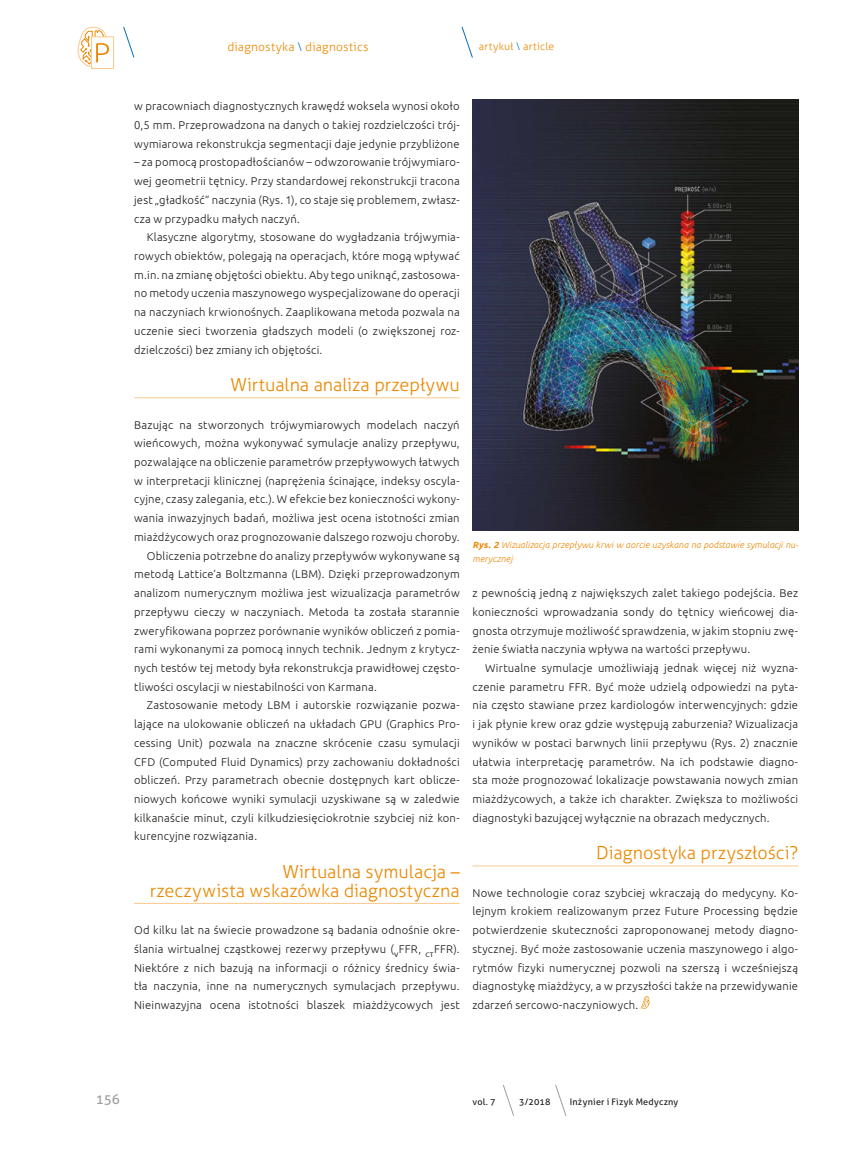
<style>
.page{position:relative;width:862px;height:1149px;background:#fff}
.page>*{position:absolute;margin:0;border:0;box-sizing:border-box;transform-origin:0 0}
.t1{font:300 18px/18.8px "Aller";color:#eb8800;text-align:right}
.t2{font:13.5px "Aller";color:#9d9d9c}
.t3{font:300 12px "Aller";letter-spacing:.02em;color:#eb8800}
.t4{font:300 11.25px/18.8px "Ubuntu";letter-spacing:.02em;color:#1d1d1b;text-align:justify}
.t5{font:300 10.5px "Aller";letter-spacing:.025em;color:#eb8800}
.t6{font:italic 300 9px/13.5px "Ubuntu";letter-spacing:.02em;color:#eb8800}
.t7{font:9px "Aller";letter-spacing:.025em;color:#1d1d1b}
.s1{color:#0071b9}
.s2{font-weight:700}
</style>
<div class="page">
<svg style="left:461px;top:26px;width:12px;height:32px"></svg>
<svg style="left:555px;top:1085px;width:11px;height:30px"></svg>
<svg style="left:123px;top:26px;width:12px;height:32px"></svg>
<svg style="left:503px;top:1085px;width:10px;height:30px"></svg>
<div style="left:91px;top:36px;width:23px;height:33px;background:#fff;border:1px solid #fbc98d"></div>
<svg style="left:77px;top:26px;width:33px;height:43px"></svg>
<hr style="left:134px;top:397px;width:325px;height:1px;background:#fbc98d">
<hr style="left:134px;top:902px;width:325px;height:1px;background:#fbc98d">
<hr style="left:472px;top:865px;width:325px;height:1px;background:#fbc98d">
<svg style="left:641px;top:996px;width:8px;height:12px"></svg>
<img style="left:472px;top:99px;width:325px;height:431px">
<p class="t3" style="left:227px;top:40px;width:143px">diagnostyka <span class="s1">\</span> diagnostics</p>
<p class="t5" style="left:478px;top:40px;width:77px">artykuł <span class="s1">\</span> article</p>
<p class="t4" style="left:134px;top:96px;width:327px">w pracowniach diagnostycznych krawędź woksela wynosi około 0,5 mm. Przeprowadzona na danych o takiej rozdzielczości trój&shy;wymiarowa rekonstrukcja segmentacji daje jedynie przybliżone</p>
<p class="t4" style="left:134px;top:153px;width:327px">– za pomocą prostopadłościanów – odwzorowanie trójwymiaro&shy;wej geometrii tętnicy. Przy standardowej rekonstrukcji tracona jest „gładkość” naczynia (Rys. 1), co staje się problemem, zwłasz&shy;cza w przypadku małych naczyń.</p>
<p class="t4" style="left:134px;top:227px;width:327px;text-indent:13px">Klasyczne algorytmy, stosowane do wygładzania trójwymia&shy;rowych obiektów, polegają na operacjach, które mogą wpływać m.in. na zmianę objętości obiektu. Aby tego uniknąć, zastosowa&shy;no metody uczenia maszynowego wyspecjalizowane do operacji na naczyniach krwionośnych. Zaaplikowana metoda pozwala na uczenie sieci tworzenia gładszych modeli (o zwiększonej roz&shy;dzielczości) bez zmiany ich objętości.</p>
<h1 class="t1" style="left:230px;top:375px;width:230px">Wirtualna analiza przepływu</h1>
<p class="t4" style="left:134px;top:415px;width:327px">Bazując na stworzonych trójwymiarowych modelach naczyń</p>
<p class="t4" style="left:134px;top:433px;width:327px">wieńcowych, można wykonywać symulacje analizy przepływu,</p>
<p class="t4" style="left:134px;top:452px;width:327px">pozwalające na obliczenie parametrów przepływowych łatwych</p>
<p class="t4" style="left:134px;top:471px;width:327px">w interpretacji klinicznej (naprężenia ścinające, indeksy oscyla-</p>
<p class="t4" style="left:134px;top:489px;width:327px">cyjne, czasy zalegania, etc.). W efekcie bez konieczności wykony-</p>
<p class="t4" style="left:134px;top:508px;width:327px">wania inwazyjnych badań, możliwa jest ocena istotności zmian</p>
<p class="t4" style="left:134px;top:527px;width:327px">miażdżycowych oraz prognozowanie dalszego rozwoju choroby.</p>
<p class="t4" style="left:147px;top:545px;width:314px">Obliczenia potrzebne do analizy przepływów wykonywane są</p>
<p class="t4" style="left:134px;top:564px;width:327px">metodą Lattice’a Boltzmanna (LBM). Dzięki przeprowadzonym</p>
<p class="t4" style="left:134px;top:583px;width:327px">analizom numerycznym możliwa jest wizualizacja parametrów</p>
<p class="t4" style="left:134px;top:602px;width:327px">przepływu cieczy w naczyniach. Metoda ta została starannie</p>
<p class="t4" style="left:134px;top:620px;width:327px">zweryfikowana poprzez porównanie wyników obliczeń z pomia-</p>
<p class="t4" style="left:134px;top:639px;width:327px">rami wykonanymi za pomocą innych technik. Jednym z krytycz-</p>
<p class="t4" style="left:134px;top:658px;width:327px">nych testów tej metody była rekonstrukcja prawidłowej często-</p>
<p class="t4" style="left:134px;top:676px;width:244px">tliwości oscylacji w niestabilności von Karmana.</p>
<p class="t4" style="left:147px;top:695px;width:314px">Zastosowanie metody LBM i autorskie rozwiązanie pozwa-</p>
<p class="t4" style="left:134px;top:714px;width:327px">lające na ulokowanie obliczeń na układach GPU (Graphics Pro-</p>
<p class="t4" style="left:134px;top:733px;width:327px">cessing Unit) pozwala na znaczne skrócenie czasu symulacji</p>
<p class="t4" style="left:134px;top:751px;width:327px">CFD (Computed Fluid Dynamics) przy zachowaniu dokładności</p>
<p class="t4" style="left:134px;top:770px;width:327px">obliczeń. Przy parametrach obecnie dostępnych kart oblicze-</p>
<p class="t4" style="left:134px;top:789px;width:327px">niowych końcowe wyniki symulacji uzyskiwane są w zaledwie</p>
<p class="t4" style="left:134px;top:807px;width:327px">kilkanaście minut, czyli kilkudziesięciokrotnie szybciej niż kon-</p>
<p class="t4" style="left:134px;top:826px;width:124px">kurencyjne rozwiązania.</p>
<h1 class="t1" style="left:150px;top:861px;width:311px">Wirtualna symulacja –<br>rzeczywista wskazówka diagnostyczna</h1>
<p class="t4" style="left:134px;top:920px;width:327px">Od kilku lat na świecie prowadzone są badania odnośnie okre&shy;ślania wirtualnej cząstkowej rezerwy przepływu (<sub>V</sub>FFR, <sub>CT</sub>FFR).<br>Niektóre z nich bazują na informacji o różnicy średnicy świa&shy;tła naczynia, inne na numerycznych symulacjach przepływu.<br>Nieinwazyjna ocena istotności blaszek miażdżycowych jest</p>
<p class="t6" style="left:472px;top:538px;width:327px"><span class="s2">Rys. 2</span> Wizualizacja przepływu krwi w aorcie uzyskana na podstawie symulacji nu&shy;merycznej</p>
<p class="t4" style="left:472px;top:583px;width:327px">z pewnością jedną z największych zalet takiego podejścia. Bez konieczności wprowadzania sondy do tętnicy wieńcowej dia&shy;gnosta otrzymuje możliwość sprawdzenia, w jakim stopniu zwę&shy;żenie światła naczynia wpływa na wartości przepływu.</p>
<p class="t4" style="left:472px;top:658px;width:327px;text-indent:13px">Wirtualne symulacje umożliwiają jednak więcej niż wyzna&shy;czenie parametru FFR. Być może udzielą odpowiedzi na pyta&shy;nia często stawiane przez kardiologów interwencyjnych: gdzie i jak płynie krew oraz gdzie występują zaburzenia? Wizualizacja wyników w postaci barwnych linii przepływu (Rys. 2) znacznie ułatwia interpretację parametrów. Na ich podstawie diagno&shy;sta może prognozować lokalizacje powstawania nowych zmian miażdżycowych, a także ich charakter. Zwiększa to możliwości diagnostyki bazującej wyłącznie na obrazach medycznych.</p>
<h1 class="t1" style="left:596px;top:843px;width:203px">Diagnostyka przyszłości?</h1>
<p class="t4" style="left:472px;top:882px;width:327px">Nowe technologie coraz szybciej wkraczają do medycyny. Ko&shy;lejnym krokiem realizowanym przez Future Processing będzie potwierdzenie skuteczności zaproponowanej metody diagno&shy;stycznej. Być może zastosowanie uczenia maszynowego i algo&shy;rytmów fizyki numerycznej pozwoli na szerszą i wcześniejszą diagnostykę miażdżycy, a w przyszłości także na przewidywanie zdarzeń sercowo-naczyniowych.</p>
<p class="t2" style="left:96px;top:1090px;width:26px">156</p>
<p class="t7" style="left:472px;top:1095px;width:25px">vol. 7</p>
<p class="t7" style="left:519px;top:1095px;width:33px">3/2018</p>
<p class="t7" style="left:569px;top:1095px;width:110px">Inżynier i Fizyk Medyczny</p>
</div>
